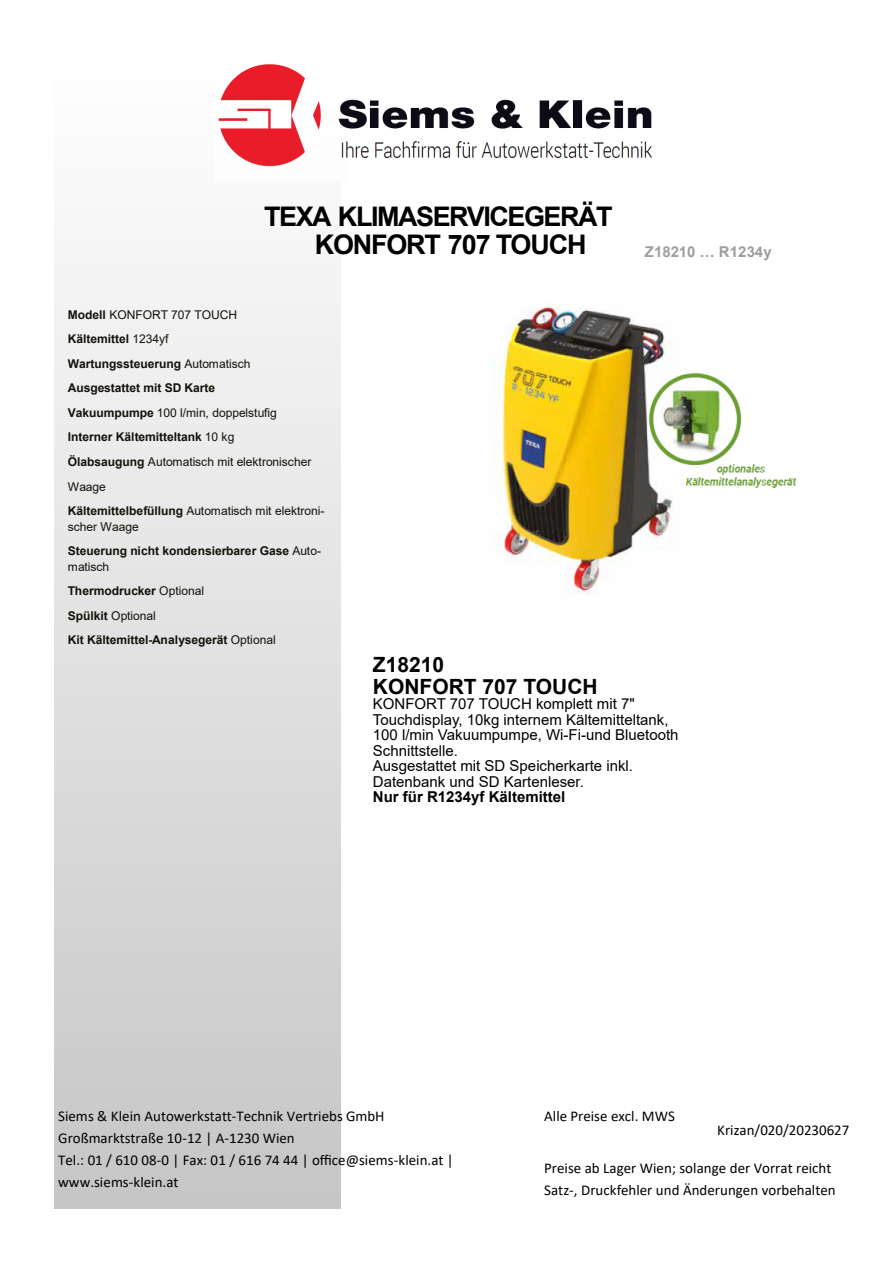
<style>
.page{position:relative;width:893px;height:1263px;background:#fff}
.page>*{position:absolute;margin:0;border:0;box-sizing:border-box;transform-origin:0 0}
.t1{font:700 27px/28.5px "Arial";letter-spacing:-.055em;color:#000}
.t2{font:700 21px/21.8px "Arial";color:#000}
.t3{font:15px/21.8px "Calibri";color:#000}
.t4{font:15px/15.5px "Arial";color:#000}
.t5{font:700 15px "Arial";color:#000}
.t6{font:700 15px "Arial";color:#9e9e9e}
.t7{font:700 12.15px "Arial";color:#131109}
.t8{font:700 12px/24.6px "Arial";letter-spacing:-.005em;color:#131109}
.t9{font:12px "Arial";letter-spacing:.005em;color:#131109}
.s1{font-weight:400}
</style>
<div class="page">
<div style="left:54px;top:54px;width:286px;height:1155px;background:linear-gradient(to bottom,#fff,#c6c6c6)"></div>
<img style="left:214px;top:54px;width:439px;height:128px">
<img style="left:492px;top:307px;width:305px;height:287px">
<h1 class="t1" style="left:315px;top:204px;width:300px;text-indent:-51px">TEXA KLIMASERVICEGERÄT<br>KONFORT 707 TOUCH</h1>
<p class="t8" style="left:68px;top:303px;width:258px">Modell <span class="s1">KONFORT 707 TOUCH<br></span>Kältemittel <span class="s1">1234yf<br></span>Wartungssteuerung <span class="s1">Automatisch<br></span>Ausgestattet mit SD Karte<br>Vakuumpumpe <span class="s1">100 l/min, doppelstufig<br></span>Interner Kältemitteltank <span class="s1">10 kg<br></span>Ölabsaugung <span class="s1">Automatisch mit elektronischer<br>Waage<br></span>Kältemittelbefüllung <span class="s1">Automatisch mit elektroni-</span></p>
<p class="t8" style="left:68px;top:515px;width:255px"><span class="s1">scher Waage<br></span>Steuerung nicht kondensierbarer Gase <span class="s1">Auto-</span></p>
<p class="t9" style="left:68px;top:562px;width:43px">matisch</p>
<p class="t7" style="left:68px;top:586px;width:138px">Thermodrucker <span class="s1">Optional</span></p>
<p class="t8" style="left:68px;top:604px;width:209px">Spülkit <span class="s1">Optional<br></span>Kit Kältemittel-Analysegerät <span class="s1">Optional</span></p>
<p class="t6" style="left:645px;top:246px;width:128px">Z18210 … R1234y</p>
<h2 class="t2" style="left:373px;top:656px;width:226px">Z18210<br>KONFORT 707 TOUCH</h2>
<p class="t4" style="left:373px;top:698px;width:307px">KONFORT 707 TOUCH komplett mit 7" Touchdisplay, 10kg internem Kältemitteltank, 100 l/min Vakuumpumpe, Wi-Fi-und Bluetooth Schnittstelle.<br>Ausgestattet mit SD Speicherkarte inkl.<br>Datenbank und SD Kartenleser.</p>
<p class="t5" style="left:373px;top:791px;width:194px">Nur für R1234yf Kältemittel</p>
<p class="t3" style="left:58px;top:1107px;width:397px">Siems &amp; Klein Autowerkstatt-Technik Vertriebs GmbH Großmarktstraße 10-12 | A-1230 Wien<br>Tel.: 01 / 610 08-0 | Fax: 01 / 616 74 44 | office@siems-klein.at | www.siems-klein.at</p>
<p class="t3" style="left:544px;top:1107px;width:132px">Alle Preise excl. MWS</p>
<p class="t3" style="left:717px;top:1120px;width:134px">Krizan/020/20230627</p>
<p class="t3" style="left:544px;top:1158px;width:293px">Preise ab Lager Wien; solange der Vorrat reicht<br>Satz-, Druckfehler und Änderungen vorbehalten</p>
</div>
